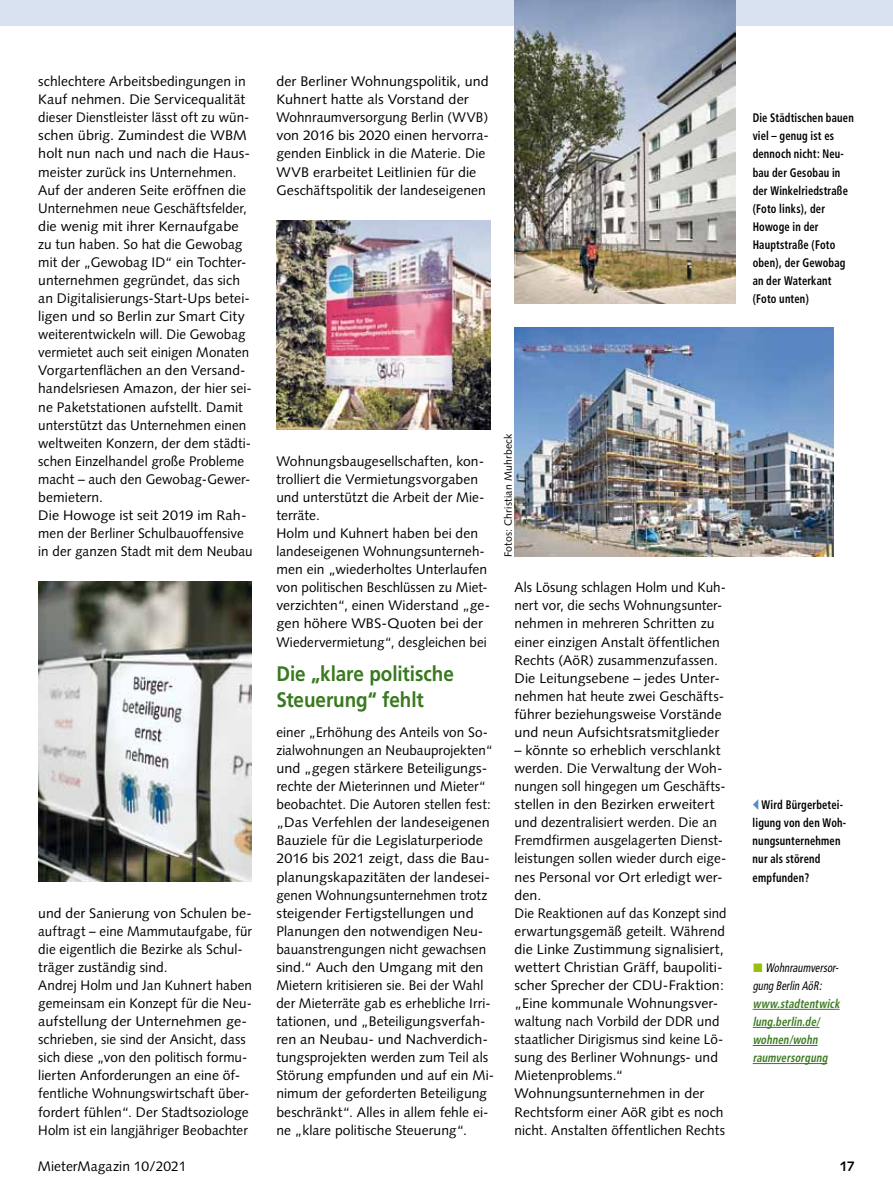
<style>
.page{position:relative;width:893px;height:1191px;background:#fff}
.page>*{position:absolute;margin:0;border:0;box-sizing:border-box;transform-origin:0 0}
.t1{font:700 21px/25.5px "Frutiger";letter-spacing:-.005em;color:#39791f;scale:.9 1}
.t2{font:13.8px/18px "Syntax";letter-spacing:.005em;color:#000}
.t3{font:700 13.8px "Syntax";color:#000}
.t4{font:700 condensed 12.3px/18px "Frutiger";letter-spacing:.015em;color:#000;scale:.85 1}
.t5{font:italic 700 condensed 12.3px/18px "Frutiger";color:#39791f;scale:.85 1}
.t6{font:italic condensed 12.3px/18px "Frutiger";color:#000;scale:.85 1}
.t7{font:10.5px "Syntax";letter-spacing:.02em;color:#000}
.s1{font-family:"European Pi Three";font-weight:400;font-stretch:normal;color:#4f90c8}
.s2{font-family:"European Pi Three";font-style:normal;font-stretch:normal;color:#97bf0d}
</style>
<div class="page">
<div style="left:0;top:0;width:893px;height:26px;background:#d9e2f1"></div>
<img style="left:514px;top:0;width:222px;height:303px">
<img style="left:514px;top:327px;width:319px;height:229px">
<img style="left:276px;top:220px;width:214px;height:209px">
<img style="left:38px;top:581px;width:214px;height:300px">
<hr style="left:753px;top:1009px;width:87px;height:1px;background:#39791f">
<hr style="left:753px;top:1027px;width:66px;height:1px;background:#39791f">
<hr style="left:753px;top:1045px;width:65px;height:1px;background:#39791f">
<hr style="left:753px;top:1063px;width:74px;height:1px;background:#39791f">
<p class="t2" style="left:38px;top:72px;width:216px">schlechtere Arbeitsbedingungen in Kauf nehmen. Die Servicequalität dieser Dienstleister lässt oft zu wün&shy;schen übrig. Zumindest die WBM holt nun nach und nach die Haus&shy;meister zurück ins Unternehmen.<br>Auf der anderen Seite eröffnen die Unternehmen neue Geschäftsfelder, die wenig mit ihrer Kernaufgabe zu tun haben. So hat die Gewobag mit der „Gewobag ID“ ein Tochter&shy;unternehmen gegründet, das sich an Digitalisierungs-Start-Ups betei&shy;ligen und so Berlin zur Smart City weiterentwickeln will. Die Gewobag vermietet auch seit einigen Monaten Vorgartenflächen an den Versand&shy;handelsriesen Amazon, der hier sei&shy;ne Paketstationen aufstellt. Damit unterstützt das Unternehmen einen weltweiten Konzern, der dem städti&shy;schen Einzelhandel große Probleme macht – auch den Gewobag-Gewer&shy;bemietern.<br>Die Howoge ist seit 2019 im Rah&shy;men der Berliner Schulbauoffensive in der ganzen Stadt mit dem Neubau</p>
<p class="t2" style="left:38px;top:904px;width:215px">und der Sanierung von Schulen be&shy;auftragt – eine Mammutaufgabe, für die eigentlich die Bezirke als Schul&shy;träger zuständig sind.<br>Andrej Holm und Jan Kuhnert haben gemeinsam ein Konzept für die Neu&shy;aufstellung der Unternehmen ge&shy;schrieben, sie sind der Ansicht, dass sich diese „von den politisch formu&shy;lierten Anforderungen an eine öf - fentliche Wohnungswirtschaft über&shy;fordert fühlen“. Der Stadtsoziologe Holm ist ein langjähriger Be obachter</p>
<p class="t2" style="left:38px;top:1157px;width:150px">MieterMagazin 10/2021</p>
<p class="t2" style="left:276px;top:72px;width:214px">der Berliner Wohnungspolitik, und Kuhnert hatte als Vorstand der Wohn raumversorgung Berlin (WVB) von 2016 bis 2020 einen hervorra&shy;genden Einblick in die Materie. Die WVB erarbeitet Leitlinien für die Geschäftspolitik der landeseigenen</p>
<p class="t2" style="left:276px;top:452px;width:215px">Wohnungsbaugesellschaften, kon&shy;trolliert die Vermietungsvorgaben und unterstützt die Arbeit der Mie&shy;terräte.<br>Holm und Kuhnert haben bei den landeseigenen Wohnungsunterneh&shy;men ein „wiederholtes Unterlaufen von politischen Beschlüssen zu Miet&shy;verzichten“, einen Widerstand „ge&shy;gen höhere WBS-Quoten bei der<br>Wiedervermietung“, desgleichen bei</p>
<h1 class="t1" style="left:276px;top:661px;width:199px">Die „klare politische<br>Steuerung“ fehlt</h1>
<p class="t2" style="left:276px;top:723px;width:219px">einer „Erhöhung des Anteils von So&shy;zialwohnungen an Neubauprojekten“ und „gegen stärkere Beteiligungs&shy;rechte der Mieterinnen und Mieter“ beobachtet. Die Autoren stellen fest: „Das Verfehlen der landeseigenen Bauziele für die Legislaturperiode 2016 bis 2021 zeigt, dass die Bau&shy;planungskapazitäten der landesei&shy;genen Wohnungsunternehmen trotz steigender Fertigstellungen und Planungen den notwendigen Neu&shy;bauanstrengungen nicht gewachsen sind.“ Auch den Umgang mit den Mietern kritisieren sie. Bei der Wahl der Mieterräte gab es erhebliche Irri&shy;tationen, und „Beteiligungsverfah&shy;ren an Neubau- und Nachverdich&shy;tungsprojekten werden zum Teil als Störung empfunden und auf ein Mi&shy;nimum der geforderten Beteiligung beschränkt“. Alles in allem fehle ei&shy;ne „klare politische Steuerung“.</p>
<p class="t7" style="left:502px;top:557px;width:125px;rotate:-90deg">Fotos: Christian Muhrbeck</p>
<p class="t2" style="left:514px;top:578px;width:213px">Als Lösung schlagen Holm und Kuh&shy;nert vor, die sechs Wohnungsunter&shy;nehmen in mehreren Schritten zu einer einzigen Anstalt öffentlichen Rechts (AöR) zusammenzufassen.<br>Die Leitungsebene – jedes Unter&shy;nehmen hat heute zwei Geschäfts&shy;führer beziehungsweise Vorstände und neun Aufsichtsratsmitglieder</p>
<p class="t2" style="left:514px;top:741px;width:214px">– könnte so erheblich verschlankt werden. Die Verwaltung der Woh&shy;nungen soll hingegen um Geschäfts&shy;stellen in den Bezirken erweitert und dezentralisiert werden. Die an<br>Fremdfirmen ausgelagerten Dienst&shy;leistungen sollen wieder durch ei ge&shy;nes Personal vor Ort erledigt wer&shy;den.<br>Die Reaktionen auf das Konzept sind erwartungsgemäß geteilt. Während die Linke Zustimmung signalisiert, wettert Christian Gräff, baupoliti&shy;scher Sprecher der CDU-Fraktion: „Eine kommunale Wohnungsver&shy;wal tung nach Vorbild der DDR und staatlicher Dirigismus sind keine Lö&shy;sung des Berliner Wohnungs- und<br>Mietenproblems.“<br>Wohnungsunternehmen in der<br>Rechtsform einer AöR gibt es noch nicht. Anstalten öffentlichen Rechts</p>
<p class="t4" style="left:753px;top:109px;width:120px">Die Städtischen bauen viel – genug ist es dennoch nicht: Neu&shy;bau der Gesobau in der Winkelriedstraße (Foto links), der<br>Howoge in der<br>Hauptstraße (Foto oben), der Gewobag an der Waterkant (Foto unten)</p>
<p class="t4" style="left:753px;top:796px;width:112px"><span class="s1">B</span> Wird Bürgerbetei&shy;ligung von den Woh&shy;nungsunternehmen nur als störend empfunden?</p>
<p class="t6" style="left:753px;top:958px;width:105px"><span class="s2">L</span> Wohnraumversor&shy;gung Berlin AöR:</p>
<p class="t5" style="left:753px;top:994px;width:107px">www.stadtentwick lung.berlin.de/ wohnen/wohn raumversorgung</p>
<p class="t3" style="left:840px;top:1158px;width:16px">17</p>
</div>
